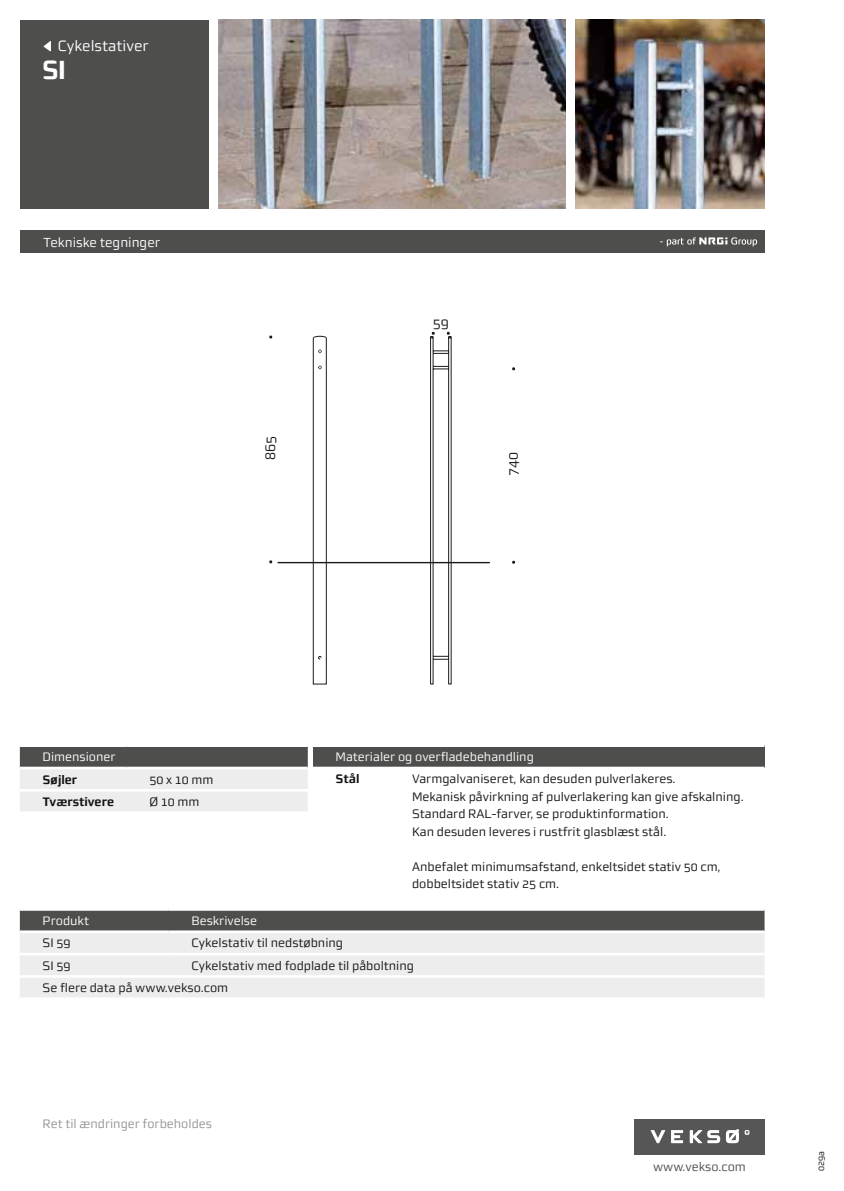
<style>
.page{position:relative;width:844px;height:1191px;background:#fff}
.page>*{position:absolute;margin:0;border:0;box-sizing:border-box;transform-origin:0 0}
.t1{font:700 26.25px "Morgan Sn Office";color:#fff}
.t2{font:14.88px "Morgan Sn Office";color:#fff}
.t3{font:14px "Morgan Sn Office";color:#1b1b1f}
.t4{font:13.12px "Morgan Sn Office";color:#fff}
.t5{font:12.25px/17.5px "Morgan Sn Office";color:#141415}
.t6{font:12.25px "Morgan Sn Office";color:#fff}
.t7{font:12.25px "Morgan Sn Office";color:#949494}
.t8{font:700 12.25px "Morgan Sn Office";color:#141415}
.t9{font:12.25px "Morgan Sn Office";color:#4e4e4d}
.t10{font:8.75px "Morgan Sn Office";color:#141415}
</style>
<div class="page">
<img style="left:575px;top:20px;width:189px;height:188px">
<img style="left:218px;top:20px;width:348px;height:188px">
<svg style="left:430px;top:332px;width:21px;height:352px"></svg>
<div style="left:313px;top:338px;width:13px;height:346px;border:1px solid #1b1b1f"></div>
<svg style="left:313px;top:336px;width:14px;height:2px"></svg>
<hr style="left:277px;top:562px;width:212px;height:1px;background:#1b1b1f">
<div style="left:634px;top:1119px;width:130px;height:35px;background:#565656"></div>
<svg style="left:650px;top:1130px;width:33px;height:13px"></svg>
<svg style="left:689px;top:1129px;width:60px;height:14px"></svg>
<div style="left:20px;top:20px;width:188px;height:188px;background:#4e4e4d"></div>
<svg style="left:43px;top:41px;width:8px;height:11px"></svg>
<div style="left:20px;top:231px;width:744px;height:22px;background:#4e4e4d"></div>
<svg style="left:20px;top:747px;width:288px;height:64px;background:#babab9"></svg>
<hr style="left:20px;top:766px;width:107px;height:3px;background:#fff">
<hr style="left:127px;top:766px;width:181px;height:3px;background:#fff">
<hr style="left:20px;top:789px;width:107px;height:2px;background:#fff">
<hr style="left:127px;top:789px;width:181px;height:2px;background:#fff">
<div style="left:313px;top:745px;width:451px;height:23px;background:#4e4e4d"></div>
<hr style="left:313px;top:744px;width:451px;height:3px;background:#fff">
<hr style="left:313px;top:766px;width:451px;height:3px;background:#fff">
<div style="left:20px;top:910px;width:744px;height:20px;background:#4e4e4d"></div>
<div style="left:20px;top:933px;width:744px;height:64px;background:#ededed"></div>
<hr style="left:20px;top:952px;width:149px;height:3px;background:#fff">
<hr style="left:169px;top:952px;width:595px;height:3px;background:#fff">
<hr style="left:20px;top:975px;width:149px;height:2px;background:#fff">
<hr style="left:169px;top:975px;width:595px;height:2px;background:#fff">
<svg style="left:660px;top:237px;width:96px;height:9px"></svg>
<p class="t2" style="left:58px;top:37px;width:92px">Cykelstativer</p>
<h1 class="t1" style="left:42px;top:54px;width:25px">SI</h1>
<p class="t4" style="left:43px;top:235px;width:118px">Tekniske tegninger</p>
<p class="t3" style="left:262px;top:460px;width:26px;rotate:-90deg">865</p>
<p class="t3" style="left:433px;top:315px;width:18px">59</p>
<p class="t3" style="left:505px;top:476px;width:26px;rotate:-90deg">740</p>
<p class="t6" style="left:43px;top:750px;width:74px">Dimensioner</p>
<p class="t8" style="left:43px;top:772px;width:36px">Søjler</p>
<p class="t5" style="left:149px;top:770px;width:66px">50 x 10 mm</p>
<p class="t8" style="left:43px;top:794px;width:73px">Tværstivere</p>
<p class="t5" style="left:149px;top:793px;width:52px">Ø 10 mm</p>
<p class="t6" style="left:335px;top:750px;width:200px">Materialer og overfladebehandling</p>
<p class="t8" style="left:335px;top:772px;width:25px">Stål</p>
<p class="t5" style="left:412px;top:770px;width:333px">Varmgalvaniseret, kan desuden pulverlakeres.<br>Mekanisk påvirkning af pulverlakering kan give afskalning.<br>Standard RAL-farver, se produktinformation.<br>Kan desuden leveres i rustfrit glasblæst stål.</p>
<p class="t5" style="left:412px;top:858px;width:310px">Anbefalet minimumsafstand, enkeltsidet stativ 50 cm, dobbeltsidet stativ 25 cm.</p>
<p class="t6" style="left:43px;top:913px;width:48px">Produkt</p>
<p class="t6" style="left:191px;top:913px;width:67px">Beskrivelse</p>
<p class="t5" style="left:43px;top:934px;width:29px">SI 59</p>
<p class="t5" style="left:191px;top:934px;width:153px">Cykelstativ til nedstøbning</p>
<p class="t5" style="left:43px;top:956px;width:29px">SI 59</p>
<p class="t5" style="left:43px;top:954px;width:373px;line-height:22.4px;text-indent:149px">Cykelstativ med fodplade til påboltning<br>Se flere data på www.vekso.com</p>
<p class="t7" style="left:43px;top:1117px;width:171px">Ret til ændringer forbeholdes</p>
<p class="t9" style="left:652px;top:1159px;width:94px">www.vekso.com</p>
<p class="t10" style="left:815px;top:1171px;width:21px;rotate:-90deg">029a</p>
</div>
